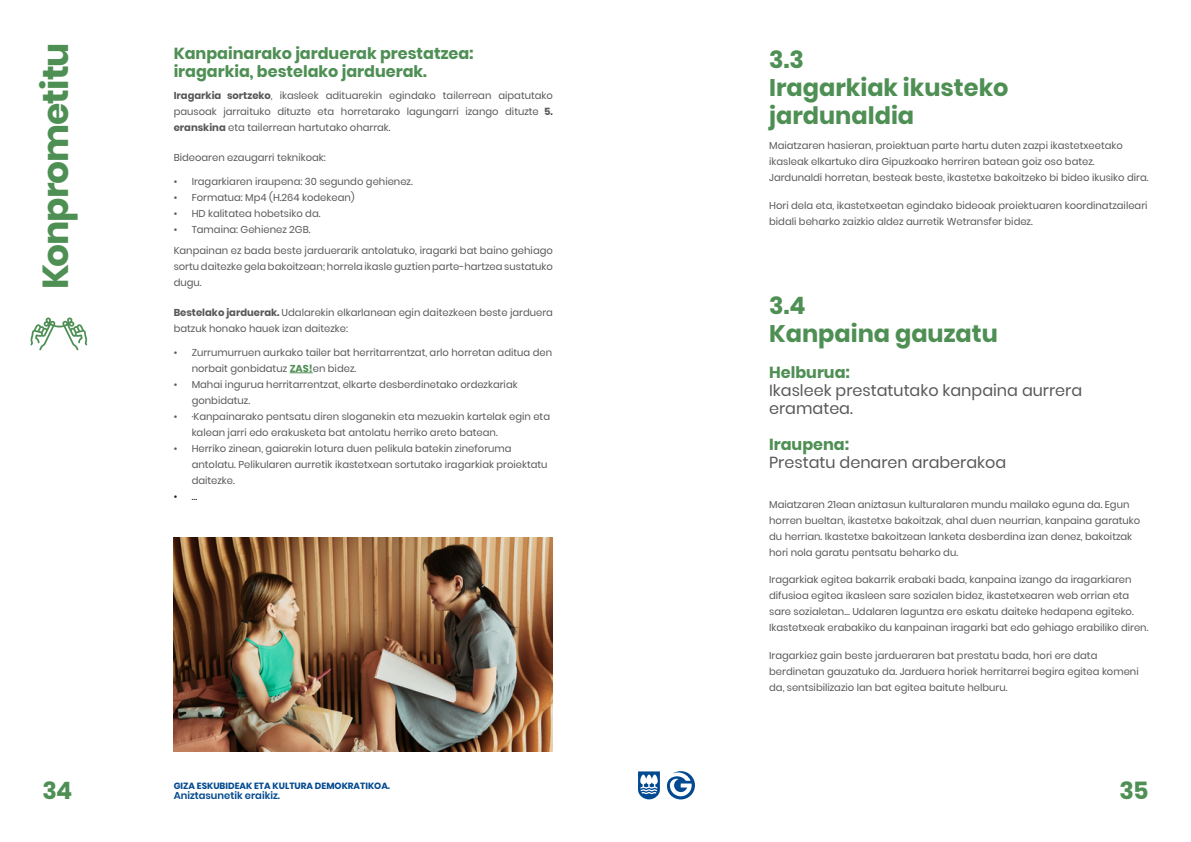
<style>
.page{position:relative;width:1191px;height:842px;background:#fff}
.page>*{position:absolute;margin:0;border:0;box-sizing:border-box;transform-origin:0 0}
.t1{font:700 36px "Poppins";letter-spacing:-.03em;color:#4e8f54}
.Titular_Poppins_24_2{font:700 24px/28px "Poppins";color:#4e8f54}
.Subtitulo_Poppins_16{font:700 16px/18px "Poppins";color:#4e8f54}
.Subtitulo_Poppins_16-2{font:16px/18px "Poppins";color:#57585a}
.Parrafo_10_16{font:10px/16px "Poppins";color:#57585a}
.t2{font:600 10px "Poppins";color:#014990}
.t3{font:10px "Poppins";color:#231f20}
.t4{font:700 9px "Poppins";color:#014990}
.s1{font-weight:700}
.s2{font-weight:700;color:#4e8f54}
</style>
<div class="page">
<svg style="left:638px;top:771px;width:57px;height:28px"></svg>
<svg style="left:30px;top:317px;width:57px;height:33px"></svg>
<svg style="left:290px;top:372px;width:23px;height:1px"></svg>
<img style="left:174px;top:537px;width:379px;height:214px">
<h1 class="t1" style="left:35px;top:289px;width:248px;rotate:-90deg">Konprometitu</h1>
<p class="Subtitulo_Poppins_16" style="left:174px;top:45px;width:301px">Kanpainarako jarduerak prestatzea: iragarkia, bestelako jarduerak.</p>
<p class="Parrafo_10_16" style="left:174px;top:88px;width:381px;text-align:justify"><span class="s1">Iragarkia sortzeko</span>, ikasleek adituarekin egindako tailerrean aipatutako pausoak jarraituko dituzte eta horretarako lagungarri izango dituzte <span class="s1">5. eranskina</span> eta tailerrean hartutako oharrak.</p>
<p class="Parrafo_10_16" style="left:174px;top:149px;width:154px">Bideoaren ezaugarri teknikoak:</p>
<p class="Parrafo_10_16" style="left:174px;top:173px;width:241px">• Iragarkiaren iraupena: 30 segundo gehienez.</p>
<p class="Parrafo_10_16" style="left:174px;top:189px;width:183px">• Formatua: Mp4 (H.264 kodekean)</p>
<p class="Parrafo_10_16" style="left:174px;top:205px;width:148px">• HD kalitatea hobetsiko da.</p>
<p class="Parrafo_10_16" style="left:174px;top:221px;width:138px">• Tamaina: Gehienez 2GB.</p>
<p class="Parrafo_10_16" style="left:174px;top:243px;width:381px;text-align:justify">Kanpainan ez bada beste jarduerarik antolatuko, iragarki bat baino gehiago sortu daitezke gela bakoitzean; horrela ikasle guztien parte-hartzea sustatuko dugu.</p>
<p class="Parrafo_10_16" style="left:174px;top:305px;width:381px"><span class="s1">Bestelako jarduerak.</span> Udalarekin elkarlanean egin daitezkeen beste jarduera batzuk honako hauek izan daitezke:</p>
<p class="Parrafo_10_16" style="left:192px;top:345px;width:362px;text-indent:-18px">• Zurrumurruen aurkako tailer bat herritarrentzat, arlo horretan aditua den norbait gonbidatuz <span class="s2">ZAS!</span>en bidez.</p>
<p class="Parrafo_10_16" style="left:192px;top:377px;width:327px;text-indent:-18px">• Mahai ingurua herritarrentzat, elkarte desberdinetako ordezkariak gonbidatuz.</p>
<p class="Parrafo_10_16" style="left:192px;top:409px;width:360px;text-indent:-18px">• ·Kanpainarako pentsatu diren sloganekin eta mezuekin kartelak egin eta kalean jarri edo erakusketa bat antolatu herriko areto batean.</p>
<p class="Parrafo_10_16" style="left:192px;top:441px;width:357px;text-indent:-18px">• Herriko zinean, gaiarekin lotura duen pelikula batekin zineforuma antolatu. Pelikularen aurretik ikastetxean sortutako iragarkiak proiektatu daitezke.</p>
<p class="t3" style="left:174px;top:491px;width:25px">• …</p>
<p class="Titular_Poppins_24_2" style="left:769px;top:45px;width:36px">3.3</p>
<p class="Titular_Poppins_24_2" style="left:769px;top:73px;width:241px">Iragarkiak ikusteko jardunaldia</p>
<p class="Parrafo_10_16" style="left:769px;top:138px;width:381px">Maiatzaren hasieran, proiektuan parte hartu duten zazpi ikastetxeetako ikasleak elkartuko dira Gipuzkoako herriren batean goiz oso batez.<br>Jardunaldi horretan, besteak beste, ikastetxe bakoitzeko bi bideo ikusiko dira.</p>
<p class="Parrafo_10_16" style="left:769px;top:197px;width:380px">Hori dela eta, ikastetxeetan egindako bideoak proiektuaren koordinatzaileari bidali beharko zaizkio aldez aurretik Wetransfer bidez.</p>
<p class="Titular_Poppins_24_2" style="left:769px;top:292px;width:38px">3.4</p>
<p class="Titular_Poppins_24_2" style="left:769px;top:320px;width:230px">Kanpaina gauzatu</p>
<p class="Subtitulo_Poppins_16" style="left:769px;top:364px;width:82px">Helburua:</p>
<p class="Subtitulo_Poppins_16-2" style="left:769px;top:382px;width:314px">Ikasleek prestatutako kanpaina aurrera eramatea.</p>
<p class="Subtitulo_Poppins_16" style="left:769px;top:436px;width:82px">Iraupena:</p>
<p class="Subtitulo_Poppins_16-2" style="left:769px;top:454px;width:238px">Prestatu denaren araberakoa</p>
<p class="Parrafo_10_16" style="left:769px;top:497px;width:373px">Maiatzaren 21ean aniztasun kulturalaren mundu mailako eguna da. Egun horren bueltan, ikastetxe bakoitzak, ahal duen neurrian, kanpaina garatuko du herrian. Ikastetxe bakoitzean lanketa desberdina izan denez, bakoitzak hori nola garatu pentsatu beharko du.</p>
<p class="Parrafo_10_16" style="left:769px;top:572px;width:381px">Iragarkiak egitea bakarrik erabaki bada, kanpaina izango da iragarkiaren difusioa egitea ikasleen sare sozialen bidez, ikastetxearen web orrian eta sare sozialetan… Udalaren laguntza ere eskatu daiteke hedapena egiteko.<br>Ikastetxeak erabakiko du kanpainan iragarki bat edo gehiago erabiliko diren.</p>
<p class="Parrafo_10_16" style="left:769px;top:647px;width:371px">Iragarkiez gain beste jardueraren bat prestatu bada, hori ere data berdinetan gauzatuko da. Jarduera horiek herritarrei begira egitea komeni da, sentsibilizazio lan bat egitea baitute helburu.</p>
<h2 class="Titular_Poppins_24_2" style="left:43px;top:777px;width:31px">34</h2>
<h2 class="Titular_Poppins_24_2" style="left:1119px;top:777px;width:30px">35</h2>
<p class="t4" style="left:174px;top:780px;width:218px">GIZA ESKUBIDEAK ETA KULTURA DEMOKRATIKOA.</p>
<p class="t2" style="left:174px;top:790px;width:108px">Aniztasunetik eraikiz.</p>
</div>
